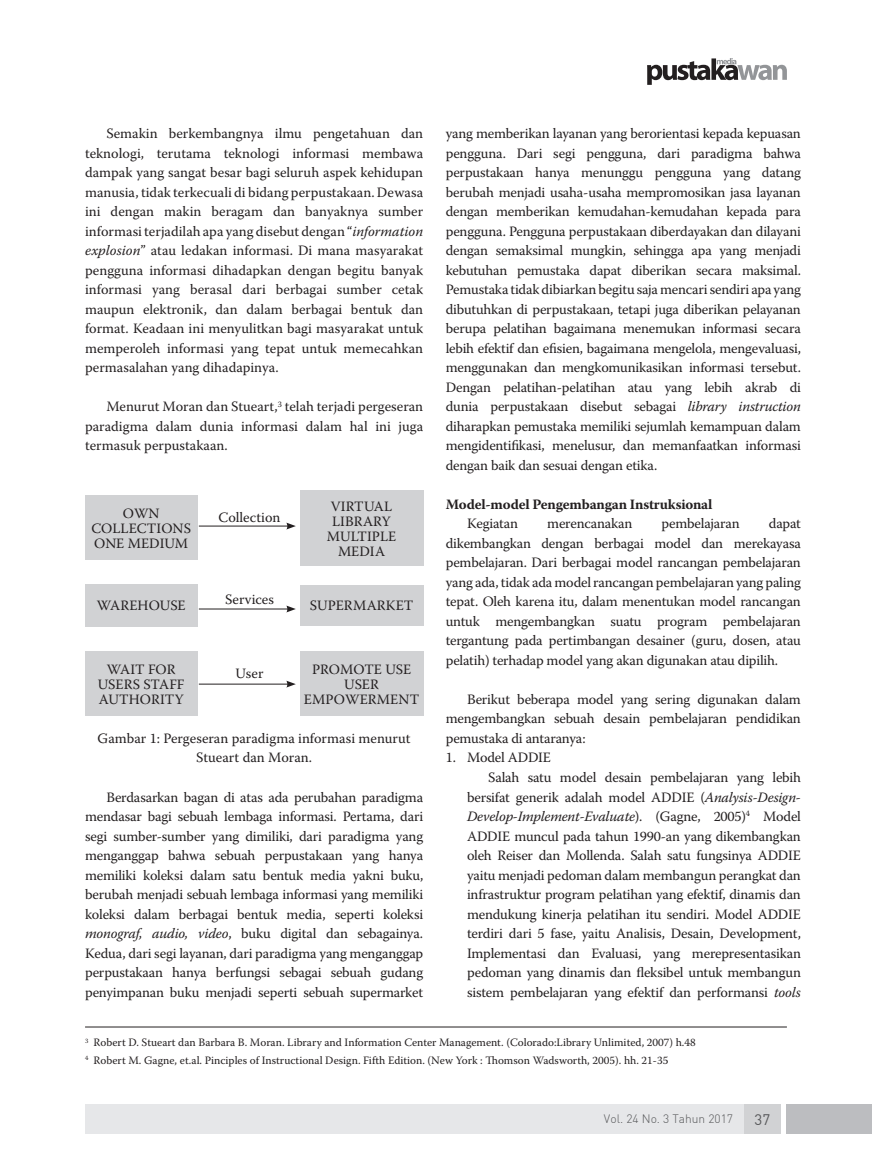
<style>
.page{position:relative;width:872px;height:1170px;background:#fff}
.page>*{position:absolute;margin:0;border:0;box-sizing:border-box;transform-origin:0 0}
.t1{font:15px "DIN";color:#57585a}
.Body_Text{font:14.25px/19.5px "Warnock Pro";letter-spacing:-.005em;color:#231f20;text-align:justify}
.t2{font:700 14.25px "Warnock Pro";letter-spacing:-.015em;color:#231f20}
.List_Paragraph{font:14.25px "Warnock Pro";letter-spacing:-.015em;color:#231f20}
.t3{font:300 12px "DIN";color:#57585a}
.t4{font:11.25px "Warnock Pro";color:#231f20}
.s1{font-style:italic}
</style>
<div class="page">
<div style="left:85px;top:1103px;width:696px;height:30px;background:#e6e7e9"></div>
<div style="left:744px;top:1103px;width:37px;height:30px;background:#d1d2d4"></div>
<div style="left:787px;top:1103px;width:85px;height:30px;background:#bcbdc0"></div>
<svg style="left:647px;top:58px;width:140px;height:27px"></svg>
<div style="left:85px;top:651px;width:112px;height:64px;background:#d1d2d4"></div>
<div style="left:85px;top:495px;width:112px;height:65px;background:#d1d2d4"></div>
<div style="left:85px;top:584px;width:112px;height:42px;background:#d1d2d4"></div>
<div style="left:300px;top:490px;width:123px;height:75px;background:#d1d2d4"></div>
<div style="left:300px;top:651px;width:123px;height:64px;background:#d1d2d4"></div>
<div style="left:300px;top:585px;width:123px;height:40px;background:#d1d2d4"></div>
<hr style="left:199px;top:525px;width:90px;height:1px;background:#231f20">
<svg style="left:286px;top:522px;width:10px;height:7px"></svg>
<hr style="left:199px;top:608px;width:90px;height:1px;background:#231f20">
<svg style="left:286px;top:605px;width:10px;height:7px"></svg>
<hr style="left:199px;top:683px;width:90px;height:1px;background:#231f20">
<svg style="left:286px;top:680px;width:10px;height:7px"></svg>
<hr style="left:85px;top:1026px;width:702px;height:1px;background:#231f20">
<p class="Body_Text" style="left:85px;top:123px;width:340px;text-indent:21px">Semakin berkembangnya ilmu pengetahuan dan teknologi, terutama teknologi informasi membawa dampak yang sangat besar bagi seluruh aspek kehidupan manusia, tidak terkecuali di bidang perpustakaan. Dewasa ini dengan makin beragam dan banyaknya sumber informasi terjadilah apa yang disebut dengan “<span class="s1">information explosion</span>” atau ledakan informasi. Di mana masyarakat pengguna informasi dihadapkan dengan begitu banyak informasi yang berasal dari berbagai sumber cetak maupun elektronik, dan dalam berbagai bentuk dan format. Keadaan ini menyulitkan bagi masyarakat untuk memperoleh informasi yang tepat untuk memecahkan permasalahan yang dihadapinya.</p>
<p class="Body_Text" style="left:85px;top:396px;width:340px;text-indent:21px">Menurut Moran dan Stueart,<sup>3</sup> telah terjadi pergeseran paradigma dalam dunia informasi dalam hal ini juga termasuk perpustakaan.</p>
<p class="Body_Text" style="left:91px;top:505px;width:101px;line-height:15px;text-align:center">OWN<br>COLLECTIONS</p>
<p class="Body_Text" style="left:94px;top:533px;width:96px">ONE MEDIUM</p>
<p class="Body_Text" style="left:219px;top:507px;width:63px">Collection</p>
<p class="Body_Text" style="left:327px;top:498px;width:71px;line-height:15px;text-align:center">VIRTUAL<br>LIBRARY<br>MULTIPLE<br>MEDIA</p>
<p class="Body_Text" style="left:97px;top:595px;width:90px">WAREHOUSE</p>
<p class="Body_Text" style="left:225px;top:589px;width:50px">Services</p>
<p class="Body_Text" style="left:310px;top:595px;width:105px">SUPERMARKET</p>
<p class="Body_Text" style="left:98px;top:661px;width:88px;line-height:15px;text-align:center">WAIT FOR<br>USERS STAFF<br>AUTHORITY</p>
<p class="Body_Text" style="left:236px;top:663px;width:29px">User</p>
<p class="Body_Text" style="left:312px;top:659px;width:101px">PROMOTE USE</p>
<p class="Body_Text" style="left:304px;top:676px;width:117px;line-height:15px;text-align:center">USER<br>EMPOWERMENT</p>
<p class="Body_Text" style="left:98px;top:728px;width:314px;text-align:center">Gambar 1: Pergeseran paradigma informasi menurut<br>Stueart dan Moran.</p>
<p class="Body_Text" style="left:85px;top:786px;width:340px;text-indent:21px">Berdasarkan bagan di atas ada perubahan paradigma mendasar bagi sebuah lembaga informasi. Pertama, dari segi sumber-sumber yang dimiliki, dari paradigma yang menganggap bahwa sebuah perpustakaan yang hanya memiliki koleksi dalam satu bentuk media yakni buku, berubah menjadi sebuah lembaga informasi yang memiliki koleksi dalam berbagai bentuk media, seperti koleksi <span class="s1">monograf, audio, video</span>, buku digital dan sebagainya.<br>Kedua, dari segi layanan, dari paradigma yang menganggap perpustakaan hanya berfungsi sebagai sebuah gudang penyimpanan buku menjadi seperti sebuah supermarket</p>
<p class="Body_Text" style="left:446px;top:123px;width:357px">yang memberikan layanan yang berorientasi kepada kepuasan pengguna. Dari segi pengguna, dari paradigma bahwa perpustakaan hanya menunggu pengguna yang datang berubah menjadi usaha-usaha mempromosikan jasa layanan dengan memberikan kemudahan-kemudahan kepada para pengguna. Pengguna perpustakaan diberdayakan dan dilayani dengan semaksimal mungkin, sehingga apa yang menjadi kebutuhan pemustaka dapat diberikan secara maksimal.<br>Pemustaka tidak dibiarkan begitu saja mencari sendiri apa yang dibutuhkan di perpustakaan, tetapi juga diberikan pelayanan berupa pelatihan bagaimana menemukan informasi secara lebih efektif dan efisien, bagaimana mengelola, mengevaluasi, menggunakan dan mengkomunikasikan informasi tersebut.<br>Dengan pelatihan-pelatihan atau yang lebih akrab di dunia perpustakaan disebut sebagai <span class="s1">library instruction </span>diharapkan pemustaka memiliki sejumlah kemampuan dalam mengidentifikasi, menelusur, dan memanfaatkan informasi dengan baik dan sesuai dengan etika.</p>
<p class="t2" style="left:446px;top:495px;width:268px">Model-model Pengembangan Instruksional</p>
<p class="Body_Text" style="left:467px;top:513px;width:53px">Kegiatan</p>
<p class="Body_Text" style="left:547px;top:513px;width:86px">merencanakan</p>
<p class="Body_Text" style="left:661px;top:513px;width:80px">pembelajaran</p>
<p class="Body_Text" style="left:446px;top:513px;width:357px;text-indent:323px">dapat dikembangkan dengan berbagai model dan merekayasa pembelajaran. Dari berbagai model rancangan pembelajaran yang ada, tidak ada model rancangan pembelajaran yang paling tepat. Oleh karena itu, dalam menentukan model rancangan untuk mengembangkan suatu program pembelajaran tergantung pada pertimbangan desainer (guru, dosen, atau pelatih) terhadap model yang akan digunakan atau dipilih.</p>
<p class="Body_Text" style="left:446px;top:689px;width:357px;text-indent:21px">Berikut beberapa model yang sering digunakan dalam mengembangkan sebuah desain pembelajaran pendidikan pemustaka di antaranya:</p>
<p class="List_Paragraph" style="left:446px;top:749px;width:107px">1. Model ADDIE</p>
<p class="Body_Text" style="left:467px;top:767px;width:335px;text-indent:21px">Salah satu model desain pembelajaran yang lebih bersifat generik adalah model ADDIE (<span class="s1">Analysis-Design-Develop-Implement-Evaluate</span>). (Gagne, 2005)<sup>4</sup> Model ADDIE muncul pada tahun 1990-an yang dikembangkan oleh Reiser dan Mollenda. Salah satu fungsinya ADDIE yaitu menjadi pedoman dalam membangun perangkat dan infrastruktur program pelatihan yang efektif, dinamis dan mendukung kinerja pelatihan itu sendiri. Model ADDIE terdiri dari 5 fase, yaitu Analisis, Desain, Development, Implementasi dan Evaluasi, yang merepresentasikan pedoman yang dinamis dan fleksibel untuk membangun sistem pembelajaran yang efektif dan performansi <span class="s1">tools</span></p>
<p class="t4" style="left:85px;top:1035px;width:612px"><sup>3</sup> Robert D. Stueart dan Barbara B. Moran. Library and Information Center Management. (Colorado:Library Unlimited, 2007) h.48</p>
<p class="t4" style="left:85px;top:1053px;width:585px"><sup>4</sup> Robert M. Gagne, et.al. Pinciples of Instructional Design. Fifth Edition. (New York : Thomson Wadsworth, 2005). hh. 21-35</p>
<p class="t3" style="left:604px;top:1111px;width:131px">Vol. 24 No. 3 Tahun 2017</p>
<p class="t1" style="left:754px;top:1110px;width:17px">37</p>
</div>
